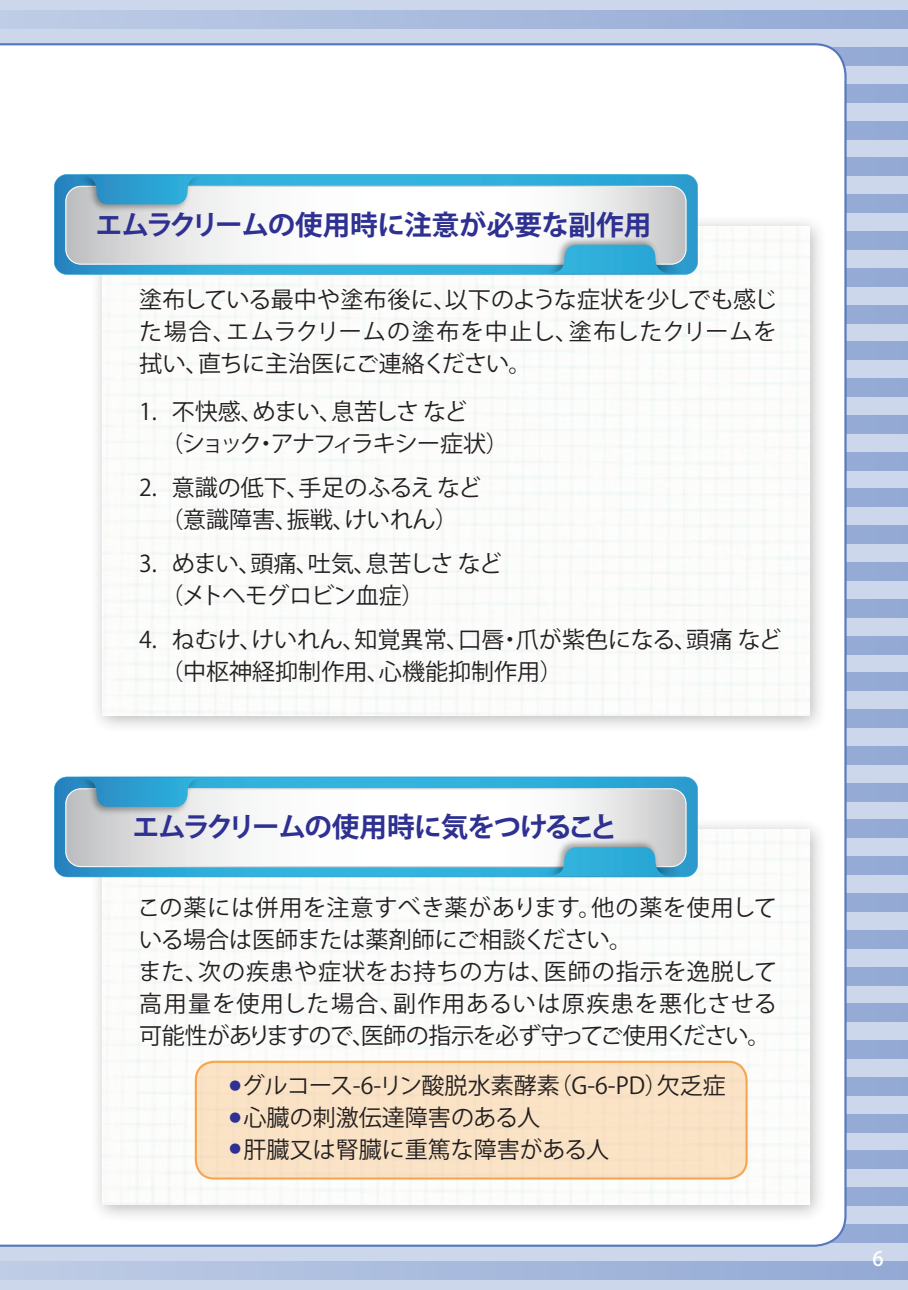
<style>
.page{position:relative;width:908px;height:1290px;background:#fff}
.page>*{position:absolute;margin:0;border:0;box-sizing:border-box;transform-origin:0 0}
.t1{font:700 27.5px "Koz Go Pro";letter-spacing:-.035em;color:#2e3092}
.t2{font:23px/32px "Koz Go Pro";color:#231f20}
.t3{font:23px/32px "Koz Go Pro";letter-spacing:-.06em;color:#231f20}
.t4{font:23px/32px "Koz Go Pro";letter-spacing:-.035em;color:#231f20}
.t5{font:500 20px "Koz Go Pro";color:#fff}
</style>
<div class="page">
<div style="left:0;top:0;width:907px;height:1290px;background:#ccd7eb"></div>
<div style="left:0;top:11px;width:907px;height:18px;background:linear-gradient(to right,#bfcde6,#93a9d4)"></div>
<div style="left:0;top:47px;width:907px;height:19px;background:#94aad5"></div>
<div style="left:0;top:84px;width:907px;height:19px;background:#94aad5"></div>
<div style="left:0;top:121px;width:907px;height:18px;background:#94aad5"></div>
<div style="left:0;top:158px;width:907px;height:18px;background:#94aad5"></div>
<div style="left:0;top:194px;width:907px;height:19px;background:#94aad5"></div>
<div style="left:0;top:231px;width:907px;height:19px;background:#94aad5"></div>
<div style="left:0;top:268px;width:907px;height:18px;background:#94aad5"></div>
<div style="left:0;top:305px;width:907px;height:18px;background:#94aad5"></div>
<div style="left:0;top:342px;width:907px;height:18px;background:#94aad5"></div>
<div style="left:0;top:378px;width:907px;height:19px;background:#94aad5"></div>
<div style="left:0;top:415px;width:907px;height:18px;background:#94aad5"></div>
<div style="left:0;top:452px;width:907px;height:18px;background:#94aad5"></div>
<div style="left:0;top:489px;width:907px;height:18px;background:#94aad5"></div>
<div style="left:0;top:525px;width:907px;height:19px;background:#94aad5"></div>
<div style="left:0;top:562px;width:907px;height:19px;background:#94aad5"></div>
<div style="left:0;top:599px;width:907px;height:18px;background:#94aad5"></div>
<div style="left:0;top:636px;width:907px;height:18px;background:#94aad5"></div>
<div style="left:0;top:672px;width:907px;height:19px;background:#94aad5"></div>
<div style="left:0;top:709px;width:907px;height:19px;background:#94aad5"></div>
<div style="left:0;top:746px;width:907px;height:18px;background:#94aad5"></div>
<div style="left:0;top:783px;width:907px;height:18px;background:#94aad5"></div>
<div style="left:0;top:820px;width:907px;height:18px;background:#94aad5"></div>
<div style="left:0;top:856px;width:907px;height:19px;background:#94aad5"></div>
<div style="left:0;top:893px;width:907px;height:18px;background:#94aad5"></div>
<div style="left:0;top:930px;width:907px;height:18px;background:#94aad5"></div>
<div style="left:0;top:967px;width:907px;height:18px;background:#94aad5"></div>
<div style="left:0;top:1003px;width:907px;height:19px;background:#94aad5"></div>
<div style="left:0;top:1040px;width:907px;height:19px;background:#94aad5"></div>
<div style="left:0;top:1077px;width:907px;height:18px;background:#94aad5"></div>
<div style="left:0;top:1114px;width:907px;height:18px;background:#94aad5"></div>
<div style="left:0;top:1150px;width:907px;height:19px;background:#94aad5"></div>
<div style="left:0;top:1187px;width:907px;height:19px;background:#94aad5"></div>
<div style="left:0;top:1224px;width:907px;height:18px;background:#94aad5"></div>
<div style="left:0;top:1261px;width:907px;height:18px;background:linear-gradient(to right,#bfcde6,#93a9d4)"></div>
<div style="left:0;top:43px;width:846px;height:1204px;background:#fff"></div>
<div style="left:89px;top:213px;width:737px;height:520px;background:#231f20;opacity:.3"></div>
<div style="left:103px;top:227px;width:706px;height:489px;background:#fbfcfa"></div>
<div style="left:89px;top:816px;width:737px;height:406px;background:#231f20;opacity:.3"></div>
<div style="left:103px;top:829px;width:706px;height:376px;background:#fbfcfa"></div>
<svg style="left:54px;top:174px;width:643px;height:101px;background:#36aad7"></svg>
<svg style="left:65px;top:186px;width:621px;height:79px;background:#eff0f0"></svg>
<img style="left:71px;top:170px;width:136px;height:45px">
<svg style="left:82px;top:175px;width:120px;height:31px;background:#4ca6ce"></svg>
<img style="left:539px;top:234px;width:136px;height:45px">
<svg style="left:550px;top:245px;width:136px;height:36px;background:#6ebedb"></svg>
<svg style="left:54px;top:777px;width:643px;height:100px;background:#32a9d6"></svg>
<svg style="left:65px;top:788px;width:621px;height:79px;background:#eff0f0"></svg>
<img style="left:71px;top:772px;width:136px;height:45px">
<svg style="left:82px;top:778px;width:120px;height:31px;background:#4fa7cd"></svg>
<img style="left:539px;top:837px;width:136px;height:44px">
<svg style="left:550px;top:847px;width:136px;height:36px;background:#6dbdda"></svg>
<div style="left:196px;top:1062px;width:550px;height:116px;background:#fae2c5;border-radius:18px"></div>
<div style="left:195px;top:1061px;width:552px;height:118px;border:2px solid #f9a64a;border-radius:18px"></div>
<p class="t1" style="left:95px;top:207px;width:557px">エムラクリームの使用時に注意が必要な副作用</p>
<p class="t2" style="left:139px;top:284px;width:639px;text-align:justify">塗布している最中や塗布後に、以下のような症状を少しでも感じた場合、エムラクリームの塗布を中止し、塗布したクリームを拭い、直ちに主治医にご連絡ください。</p>
<p class="t3" style="left:160px;top:396px;width:350px;text-indent:-21px">1. 不快感、めまい、息苦しさなど<br>（ショック・アナフィラキシー症状）</p>
<p class="t2" style="left:139px;top:472px;width:343px;text-align:center">2. 意識の低下、手足のふるえなど（意識障害、振戦、けいれん）</p>
<p class="t4" style="left:160px;top:548px;width:343px;text-indent:-21px">3. めまい、頭痛、吐気、息苦しさなど（メトヘモグロビン血症）</p>
<p class="t2" style="left:160px;top:625px;width:622px;text-indent:-21px">4. ねむけ、けいれん、知覚異常、口唇・爪が紫色になる、頭痛など（中枢神経抑制作用、心機能抑制作用）</p>
<p class="t1" style="left:132px;top:809px;width:486px">エムラクリームの使用時に気をつけること</p>
<p class="t2" style="left:138px;top:892px;width:640px">この薬には併用を注意すべき薬があります。他の薬を使用している場合は医師または薬剤師にご相談ください。<br>また、次の疾患や症状をお持ちの方は、医師の指示を逸脱して高用量を使用した場合、副作用あるいは原疾患を悪化させる可能性がありますので、医師の指示を必ず守ってご使用ください。</p>
<p class="t2" style="left:229px;top:1070px;width:498px"><sup>●</sup>グルコース-6-リン酸脱水素酵素（G-6-PD）欠乏症</p>
<p class="t2" style="left:229px;top:1102px;width:312px"><sup>●</sup> 心臓の刺激伝達障害のある人</p>
<p class="t2" style="left:229px;top:1134px;width:381px"><sup>●</sup> 肝臓又は腎臓に重篤な障害がある人</p>
<p class="t5" style="left:872px;top:1245px;width:13px">6</p>
</div>
